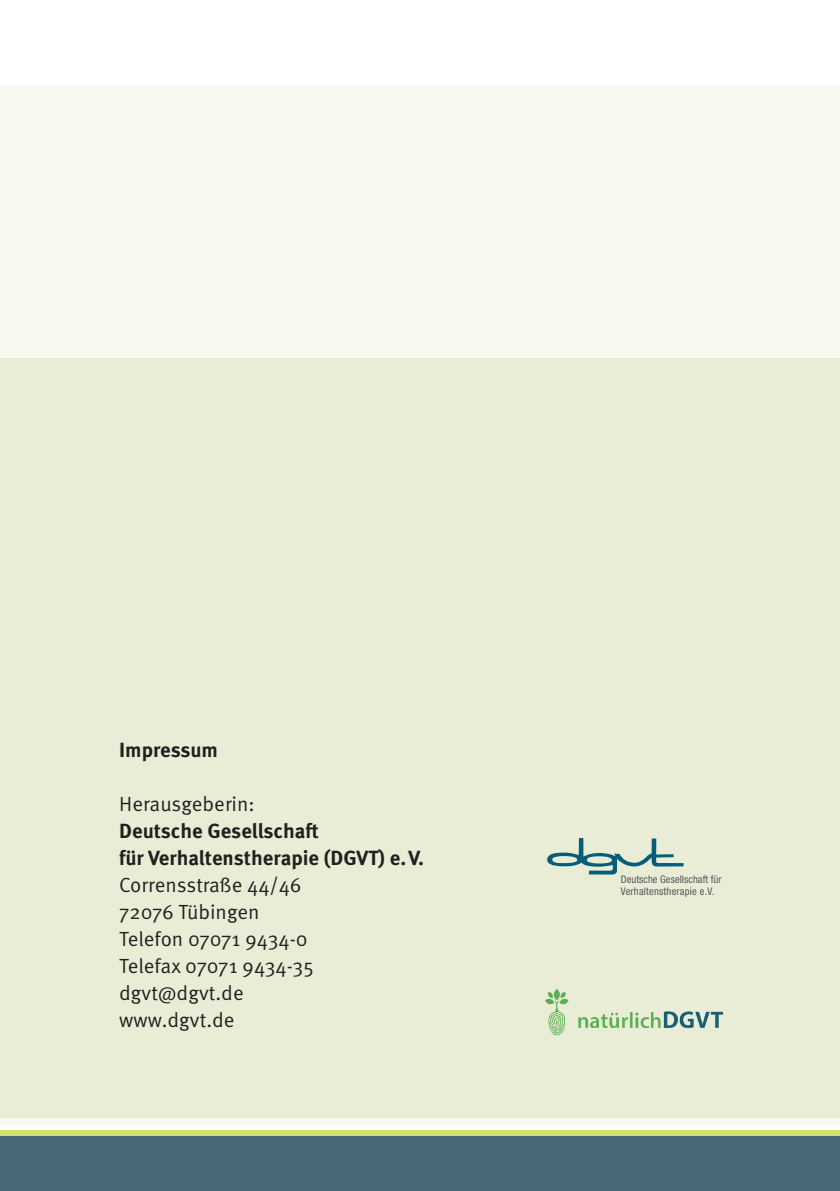
<style>
.page{position:relative;width:840px;height:1191px;background:#fff}
.page>*{position:absolute;margin:0;border:0;box-sizing:border-box;transform-origin:0 0}
.Fließtext{font:20.4px "Meta OT Norm";color:#231f20}
.Fließtext-2{font:700 20.4px/27px "Meta OT";color:#231f20}
.t1{font:condensed 10.6px/11.6px "Helvetica Neue LT Pro";letter-spacing:.005em;color:#57585a}
</style>
<div class="page">
<div style="left:0;top:85px;width:839px;height:1039px;background:#f7f9f1"></div>
<div style="left:0;top:1129px;width:839px;height:33px;background:#d3e073"></div>
<div style="left:0;top:1136px;width:839px;height:55px;background:#4a6876"></div>
<div style="left:0;top:358px;width:839px;height:759px;background:#eaedd6"></div>
<svg style="left:547px;top:838px;width:136px;height:36px"></svg>
<img style="left:545px;top:989px;width:179px;height:47px">
<p class="Fließtext-2" style="left:119px;top:737px;width:100px">Impressum</p>
<p class="Fließtext" style="left:119px;top:792px;width:137px">Herausgeberin:</p>
<p class="Fließtext-2" style="left:119px;top:818px;width:306px">Deutsche Gesellschaft<br>für Verhaltenstherapie (DGVT) e.V.</p>
<p class="Fließtext" style="left:119px;top:873px;width:184px">Corrensstraße 44/46</p>
<p class="Fließtext" style="left:119px;top:900px;width:142px">72076 Tübingen</p>
<p class="Fließtext" style="left:119px;top:927px;width:190px">Telefon 07071 9434-0</p>
<p class="Fließtext" style="left:119px;top:954px;width:196px">Telefax 07071 9434-35</p>
<p class="Fließtext" style="left:119px;top:981px;width:126px">dgvt@dgvt.de</p>
<p class="Fließtext" style="left:119px;top:1008px;width:117px">www.dgvt.de</p>
<p class="t1" style="left:620px;top:873px;width:102px">Deutsche Gesellschaft für<br>Verhaltenstherapie e.V.</p>
</div>
